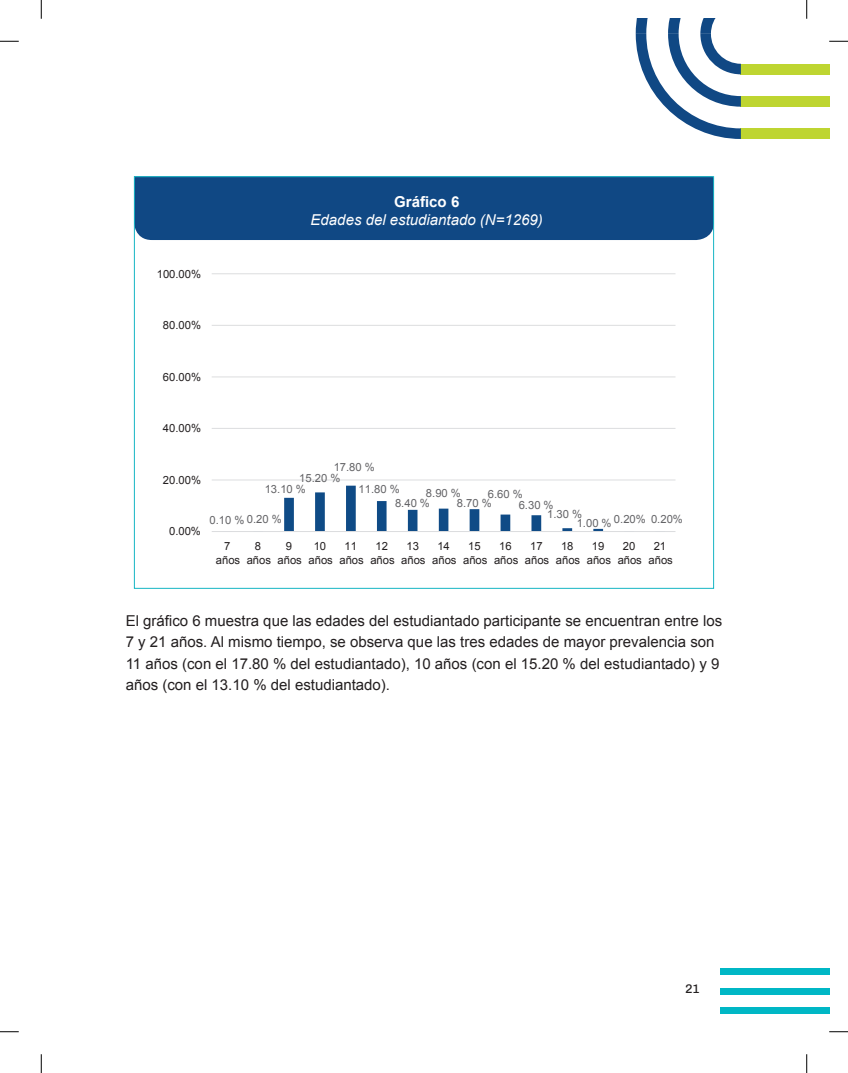
<style>
.page{position:relative;width:848px;height:1073px;background:#fff}
.page>*{position:absolute;margin:0;border:0;box-sizing:border-box;transform-origin:0 0}
.t1{font:15px/21.2px "Arial";color:#231f20}
.t2{font:italic 15px "Arial";color:#fff}
.t3{font:700 15px "Arial";color:#fff}
.t4{font:500 12.5px "Archivo";color:#231f20}
.t5{font:11.25px/14.2px "Arial";color:#231f20;text-align:center}
.t6{font:11.25px/10.6px "Arial";color:#636366}
</style>
<div class="page">
<div style="left:720px;top:1007px;width:109px;height:6px;background:#00b7c5"></div>
<div style="left:720px;top:988px;width:109px;height:6px;background:#00b7c5"></div>
<div style="left:720px;top:968px;width:109px;height:6px;background:#00b7c5"></div>
<div style="left:740px;top:64px;width:89px;height:10px;background:#bed531"></div>
<div style="left:740px;top:96px;width:89px;height:11px;background:#bed531"></div>
<div style="left:740px;top:128px;width:89px;height:11px;background:#bed531"></div>
<svg style="left:635px;top:19px;width:105px;height:120px"></svg>
<div style="left:136px;top:178px;width:576px;height:62px;background:#104884"></div>
<hr style="left:212px;top:479px;width:463px;height:1px;background:#dcdddf">
<hr style="left:212px;top:428px;width:463px;height:1px;background:#dcdddf">
<hr style="left:212px;top:376px;width:463px;height:1px;background:#dcdddf">
<hr style="left:212px;top:325px;width:463px;height:1px;background:#dcdddf">
<hr style="left:212px;top:273px;width:463px;height:1px;background:#dcdddf">
<svg style="left:284px;top:485px;width:320px;height:46px"></svg>
<hr style="left:212px;top:531px;width:463px;height:1px;background:#dcdddf">
<svg style="left:0;top:40px;width:19px;height:2px"></svg>
<svg style="left:829px;top:40px;width:19px;height:2px"></svg>
<svg style="left:0;top:1031px;width:19px;height:1px"></svg>
<svg style="left:829px;top:1031px;width:19px;height:1px"></svg>
<svg style="left:40px;top:0;width:2px;height:19px"></svg>
<svg style="left:40px;top:1054px;width:2px;height:18px"></svg>
<svg style="left:806px;top:0;width:1px;height:19px"></svg>
<svg style="left:806px;top:1054px;width:1px;height:18px"></svg>
<p class="t5" style="left:157px;top:267px;width:46px">100.00%</p>
<p class="t5" style="left:163px;top:318px;width:40px">80.00%</p>
<p class="t5" style="left:163px;top:370px;width:40px">60.00%</p>
<p class="t3" style="left:394px;top:192px;width:67px">Gráfico 6</p>
<p class="t2" style="left:310px;top:210px;width:234px">Edades del estudiantado (N=1269)</p>
<p class="t5" style="left:163px;top:421px;width:40px">40.00%</p>
<p class="t5" style="left:163px;top:473px;width:40px">20.00%</p>
<p class="t5" style="left:169px;top:524px;width:33px">0.00%</p>
<p class="t6" style="left:358px;top:455px;width:43px;line-height:22.8px;text-indent:-25px">17.80 %<br>11.80 %</p>
<p class="t6" style="left:395px;top:497px;width:36px">8.40 %</p>
<p class="t6" style="left:299px;top:472px;width:43px">15.20 %</p>
<p class="t6" style="left:265px;top:484px;width:43px">13.10 %</p>
<p class="t6" style="left:457px;top:487px;width:36px;text-indent:-31px">8.90 %<br>8.70 %</p>
<p class="t6" style="left:518px;top:489px;width:36px;text-indent:-31px">6.60 %<br>6.30 %</p>
<p class="t6" style="left:547px;top:509px;width:36px">1.30 %</p>
<p class="t6" style="left:576px;top:514px;width:108px">1.00 % 0.20% 0.20%</p>
<p class="t6" style="left:209px;top:514px;width:74px">0.10 % 0.20 %</p>
<p class="t5" style="left:216px;top:539px;width:26px">7 años</p>
<p class="t5" style="left:247px;top:539px;width:26px">8 años</p>
<p class="t5" style="left:277px;top:539px;width:26px">9 años</p>
<p class="t5" style="left:308px;top:539px;width:26px">10 años</p>
<p class="t5" style="left:339px;top:539px;width:26px">11 años</p>
<p class="t5" style="left:370px;top:539px;width:26px">12 años</p>
<p class="t5" style="left:401px;top:539px;width:26px">13 años</p>
<p class="t5" style="left:432px;top:539px;width:26px">14 años</p>
<p class="t5" style="left:463px;top:539px;width:26px">15 años</p>
<p class="t5" style="left:494px;top:539px;width:26px">16 años</p>
<p class="t5" style="left:525px;top:539px;width:26px">17 años</p>
<p class="t5" style="left:556px;top:539px;width:26px">18 años</p>
<p class="t5" style="left:586px;top:539px;width:26px">19 años</p>
<p class="t5" style="left:617px;top:539px;width:26px">20 años</p>
<p class="t5" style="left:648px;top:539px;width:26px">21 años</p>
<p class="t1" style="left:126px;top:610px;width:598px">El gráfico 6 muestra que las edades del estudiantado participante se encuentran entre los 7 y 21 años. Al mismo tiempo, se observa que las tres edades de mayor prevalencia son 11 años (con el 17.80 % del estudiantado), 10 años (con el 15.20 % del estudiantado) y 9 años (con el 13.10 % del estudiantado).</p>
<p class="t4" style="left:685px;top:979px;width:15px">21</p>
</div>
